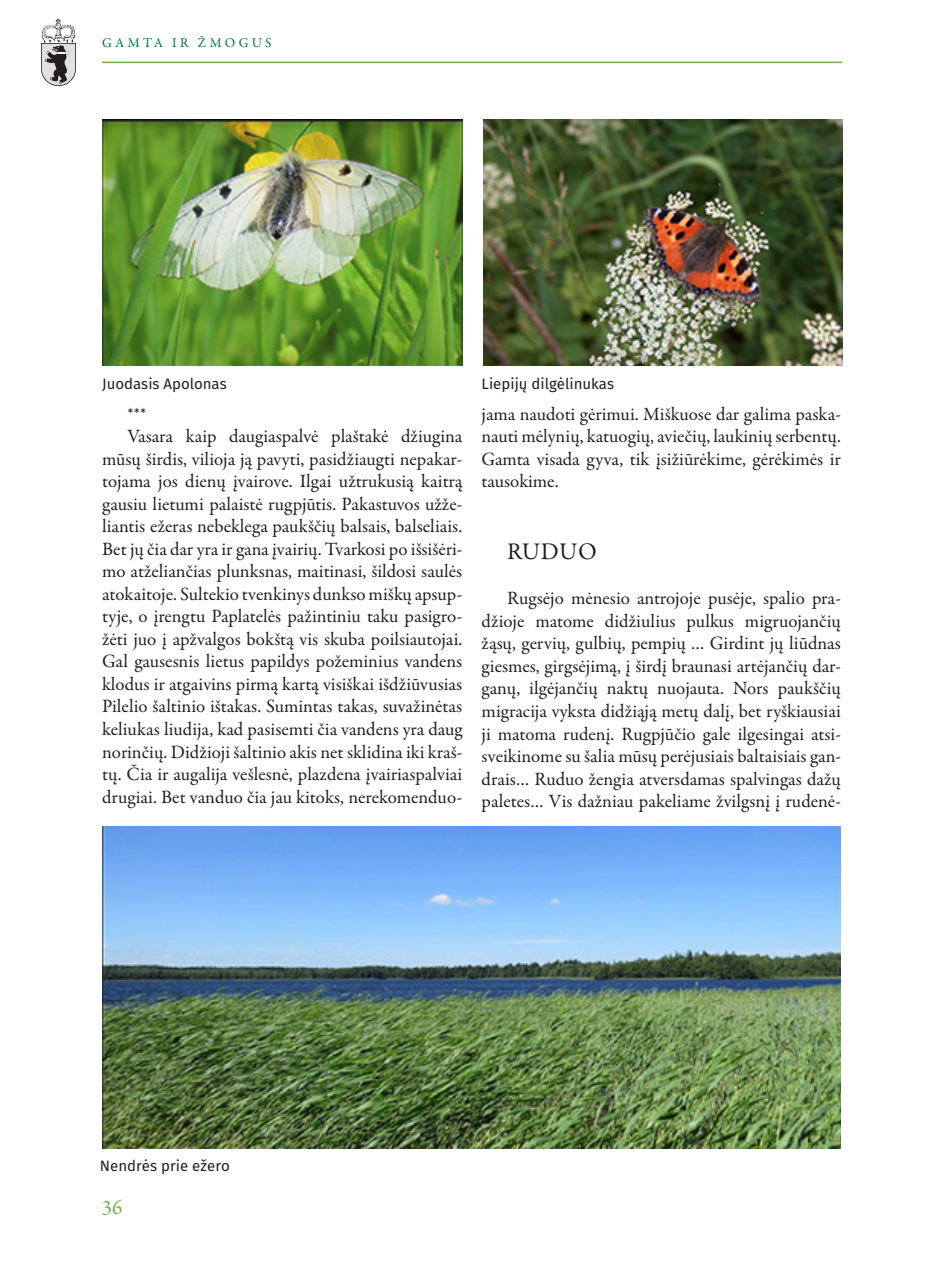
<style>
.page{position:relative;width:936px;height:1276px;background:#fff}
.page>*{position:absolute;margin:0;border:0;box-sizing:border-box;transform-origin:0 0}
.tekstas{font:24px "Garamond Premr Pro";letter-spacing:.02em;color:#231f20}
.t1{font:21px "Garamond Premr Pro";color:#6fb048}
.tekstas-2{font:18.9px/22.5px "Garamond Premr Pro";color:#231f20;text-align:justify}
.parašas{font:15px "Fira Sans";color:#231f20}
.t2{font:13.5px "Garamond Premr Pro";letter-spacing:.245em;color:#017045}
</style>
<div class="page">
<img style="left:41px;top:19px;width:35px;height:67px">
<hr style="left:102px;top:62px;width:740px;height:1px;background:#6fb048">
<img style="left:102px;top:119px;width:360px;height:246px">
<img style="left:483px;top:119px;width:359px;height:246px">
<img style="left:103px;top:826px;width:737px;height:322px">
<p class="t2" style="left:102px;top:34px;width:171px">GAMTA IR ŽMOGUS</p>
<p class="parašas" style="left:102px;top:373px;width:126px">Juodasis Apolonas</p>
<p class="parašas" style="left:481px;top:373px;width:134px">Liepijų dilgėlinukas</p>
<p class="tekstas-2" style="left:128px;top:403px;width:20px">***</p>
<p class="tekstas-2" style="left:102px;top:426px;width:362px;text-indent:26px">Vasara kaip daugiaspalvė plaštakė džiugina mūsų širdis, vilioja ją pavyti, pasidžiaugti nepakar&shy;tojama jos dienų įvairove. Ilgai užtrukusią kaitrą gausiu lietumi palaistė rugpjūtis. Pakastuvos užže&shy;liantis ežeras nebeklega paukščių balsais, balseliais.<br>Bet jų čia dar yra ir gana įvairių. Tvarkosi po išsišėri&shy;mo atželiančias plunksnas, maitinasi, šildosi saulės atokaitoje. Sultekio tvenkinys dunkso miškų apsup&shy;tyje, o įrengtu Paplatelės pažintiniu taku pasigro&shy;žėti juo į apžvalgos bokštą vis skuba poilsiautojai.<br>Gal gausesnis lietus papildys požeminius vandens klodus ir atgaivins pirmą kartą visiškai išdžiūvusias Pilelio šaltinio ištakas. Sumintas takas, suvažinėtas keliukas liudija, kad pasisemti čia vandens yra daug norinčių. Didžioji šaltinio akis net sklidina iki kraš&shy;tų. Čia ir augalija vešlesnė, plazdena įvairiaspalviai drugiai. Bet vanduo čia jau kitoks, nerekomenduo-</p>
<p class="tekstas-2" style="left:481px;top:403px;width:361px">jama naudoti gėrimui. Miškuose dar galima paska&shy;nauti mėlynių, katuogių, aviečių, laukinių serbentų.<br>Gamta visada gyva, tik įsižiūrėkime, gėrėkimės ir tausokime.</p>
<p class="tekstas" style="left:507px;top:537px;width:91px">RUDUO</p>
<p class="tekstas-2" style="left:481px;top:588px;width:361px;text-indent:26px">Rugsėjo mėnesio antrojoje pusėje, spalio pra&shy;džioje matome didžiulius pulkus migruojančių žąsų, gervių, gulbių, pempių … Girdint jų liūdnas giesmes, girgsėjimą, į širdį braunasi artėjančių dar&shy;ganų, ilgėjančių naktų nuojauta. Nors paukščių migracija vyksta didžiąją metų dalį, bet ryškiausiai ji matoma rudenį. Rugpjūčio gale ilgesingai atsi&shy;sveikinome su šalia mūsų perėjusiais baltaisiais gan&shy;drais… Ruduo žengia atversdamas spalvingas dažų paletes… Vis dažniau pakeliame žvilgsnį į rudenė-</p>
<p class="parašas" style="left:100px;top:1155px;width:131px">Nendrės prie ežero</p>
<p class="t1" style="left:102px;top:1194px;width:22px">36</p>
</div>
